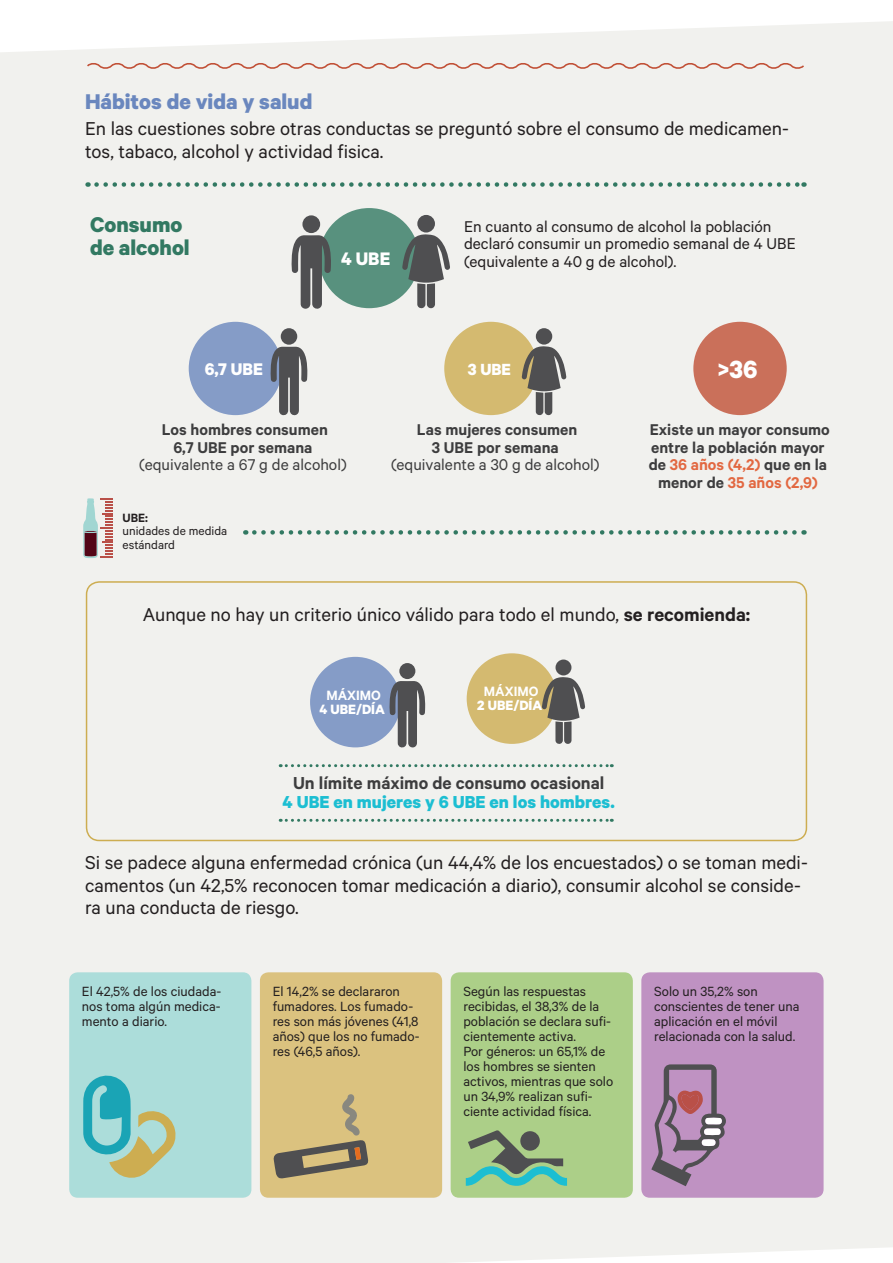
<style>
.page{position:relative;width:893px;height:1263px;background:#fff}
.page>*{position:absolute;margin:0;border:0;box-sizing:border-box;transform-origin:0 0}
.t1{font:700 27.9px "Calibre";color:#fff}
.t2{font:700 24px "Calibre";color:#6a87be}
.t3{font:700 24px/22.5px "Calibre";color:#327962}
.t4{font:21px/22.5px "Calibre";color:#231f20}
.t5{font:700 20.4px "Calibre";color:#fff}
.t6{font:600 19.5px "Calibre";color:#3d3d3e}
.t7{font:700 19.5px "Calibre";color:#1cbed2}
.t8{font:700 19.05px "Calibre";color:#fff}
.t9{font:700 18.15px "Calibre";color:#fff}
.t10{font:600 17.55px/17.5px "Calibre";color:#3d3d3e;text-align:center}
.t11{font:17.55px/17.5px "Calibre";color:#231f20}
.t12{font:17.55px "Calibre";color:#3d3d3e}
.t13{font:700 15.15px "Calibre";color:#fff}
.t14{font:600 15.15px "Calibre";color:#fff}
.t15{font:15px/15px "Calibre";color:#231f20}
.t16{font:13.5px/13.5px "Calibre";color:#231f20}
.t17{font:600 13.5px "Calibre";color:#231f20}
.s1{color:#e26841}
.s2{font-weight:600}
</style>
<div class="page">
<div style="left:0;top:21px;width:893px;height:1242px;background:#f1f1ee"></div>
<svg style="left:85px;top:61px;width:721px;height:10px;background:#e8d5ce"></svg>
<svg style="left:96px;top:182px;width:708px;height:5px;background:#afc7bd"></svg>
<div style="left:189px;top:322px;width:93px;height:93px;background:#859cc7;border-radius:50%"></div>
<svg style="left:270px;top:347px;width:37px;height:69px;background:#7f8185"></svg>
<div style="left:281px;top:328px;width:16px;height:17px;background:#4f4f51;border-radius:50%"></div>
<div style="left:310px;top:657px;width:91px;height:90px;background:#859cc7;border-radius:50%"></div>
<svg style="left:389px;top:681px;width:36px;height:67px;background:#7f8185"></svg>
<div style="left:399px;top:663px;width:16px;height:16px;background:#4f4f51;border-radius:50%"></div>
<div style="left:444px;top:322px;width:94px;height:93px;background:#d4ba70;border-radius:50%"></div>
<div style="left:536px;top:328px;width:16px;height:17px;background:#4f4f51;border-radius:50%"></div>
<svg style="left:522px;top:346px;width:44px;height:69px;background:#918e86"></svg>
<div style="left:693px;top:322px;width:94px;height:93px;background:#ca705a;border-radius:50%"></div>
<div style="left:467px;top:653px;width:90px;height:91px;background:#d4ba70;border-radius:50%"></div>
<div style="left:555px;top:659px;width:16px;height:16px;background:#4f4f51;border-radius:50%"></div>
<svg style="left:542px;top:677px;width:43px;height:67px;background:#918f86"></svg>
<svg style="left:280px;top:819px;width:332px;height:3px"></svg>
<svg style="left:280px;top:764px;width:332px;height:3px"></svg>
<div style="left:69px;top:972px;width:182px;height:226px;background:#acddda;border-radius:9px"></div>
<div style="left:451px;top:972px;width:182px;height:226px;background:#accf88;border-radius:9px"></div>
<div style="left:260px;top:972px;width:182px;height:226px;background:#dbc27f;border-radius:9px"></div>
<div style="left:641px;top:972px;width:182px;height:226px;background:#bf92c2;border-radius:9px"></div>
<div style="left:319px;top:208px;width:100px;height:100px;background:#58917e;border-radius:50%"></div>
<div style="left:417px;top:215px;width:18px;height:18px;background:#4f4f51;border-radius:50%"></div>
<svg style="left:402px;top:234px;width:48px;height:74px;background:#838a88"></svg>
<svg style="left:291px;top:235px;width:40px;height:74px;background:#7d8180"></svg>
<div style="left:302px;top:215px;width:18px;height:18px;background:#4f4f51;border-radius:50%"></div>
<svg style="left:254px;top:530px;width:550px;height:5px;background:#afc7be"></svg>
<svg style="left:83px;top:498px;width:30px;height:60px;background:#b9a3a2"></svg>
<div style="left:86px;top:581px;width:721px;height:260px;border:2px solid #cdad51;border-radius:13px"></div>
<svg style="left:83px;top:1075px;width:93px;height:103px"></svg>
<svg style="left:273px;top:1094px;width:96px;height:85px"></svg>
<svg style="left:466px;top:1130px;width:101px;height:56px"></svg>
<div style="left:520px;top:1131px;width:20px;height:20px;background:#4f4f51;border-radius:50%"></div>
<svg style="left:651px;top:1064px;width:75px;height:122px"></svg>
<h2 class="t2" style="left:85px;top:86px;width:229px">Hábitos de vida y salud</h2>
<h3 class="t4" style="left:85px;top:117px;width:705px">En las cuestiones sobre otras conductas se preguntó sobre el consumo de medicamen&shy;tos, tabaco, alcohol y actividad fisica.</h3>
<h2 class="t3" style="left:90px;top:212px;width:101px">Consumo de alcohol</h2>
<p class="t8" style="left:205px;top:358px;width:60px">6,7 UBE</p>
<p class="t11" style="left:464px;top:217px;width:333px">En cuanto al consumo de alcohol la población declaró consumir un promedio semanal de 4 UBE</p>
<h3 class="t5" style="left:341px;top:246px;width:51px">4 UBE</h3>
<p class="t11" style="left:464px;top:252px;width:214px">(equivalente a 40 g de alcohol).</p>
<p class="t9" style="left:468px;top:358px;width:45px">3 UBE</p>
<h1 class="t1" style="left:717px;top:352px;width:42px">&gt;36</h1>
<p class="t10" style="left:162px;top:420px;width:168px">Los hombres consumen<br>6,7 UBE por semana</p>
<p class="t12" style="left:139px;top:454px;width:209px">(equivalente a 67 g de alcohol)</p>
<p class="t17" style="left:123px;top:509px;width:27px">UBE:</p>
<p class="t16" style="left:123px;top:524px;width:106px">unidades de medida estándard</p>
<p class="t10" style="left:417px;top:420px;width:162px">Las mujeres consumen<br>3 UBE por semana</p>
<p class="t12" style="left:391px;top:454px;width:210px">(equivalente a 30 g de alcohol)</p>
<p class="t10" style="left:649px;top:420px;width:182px">Existe un mayor consumo entre la población mayor de <span class="s1">36 años (4,2)</span> que en la menor de <span class="s1">35 años (2,9)</span></p>
<h3 class="t4" style="left:143px;top:602px;width:609px">Aunque no hay un criterio único válido para todo el mundo, <span class="s2">se recomienda:</span></h3>
<p class="t14" style="left:326px;top:686px;width:56px">MÁXIMO</p>
<p class="t13" style="left:319px;top:700px;width:67px">4 UBE/DÍA</p>
<p class="t14" style="left:484px;top:682px;width:56px">MÁXIMO</p>
<p class="t13" style="left:477px;top:696px;width:67px">2 UBE/DÍA</p>
<h3 class="t6" style="left:293px;top:771px;width:313px">Un límite máximo de consumo ocasional</h3>
<h3 class="t7" style="left:283px;top:790px;width:334px">4 UBE en mujeres y 6 UBE en los hombres.</h3>
<h3 class="t4" style="left:85px;top:851px;width:724px">Si se padece alguna enfermedad crónica (un 44,4% de los encuestados) o se toman medi&shy;camentos (un 42,5% reconocen tomar medicación a diario), consumir alcohol se conside&shy;ra una conducta de riesgo.</h3>
<p class="t15" style="left:82px;top:984px;width:141px;text-align:justify">El 42,5% de los ciudada&shy;nos toma algún medica&shy;mento a diario.</p>
<p class="t15" style="left:463px;top:984px;width:151px">Según las respuestas recibidas, el 38,3% de la población se declara sufi&shy;cientemente activa.<br>Por géneros: un 65,1% de los hombres se sienten activos, mientras que solo un 34,9% realizan sufi&shy;ciente actividad física.</p>
<p class="t15" style="left:273px;top:984px;width:149px">El 14,2% se declararon fumadores. Los fumado&shy;res son más jóvenes (41,8 años) que los no fumado&shy;res (46,5 años).</p>
<p class="t15" style="left:654px;top:984px;width:147px">Solo un 35,2% son conscientes de tener una aplicación en el móvil relacionada con la salud.</p>
</div>
